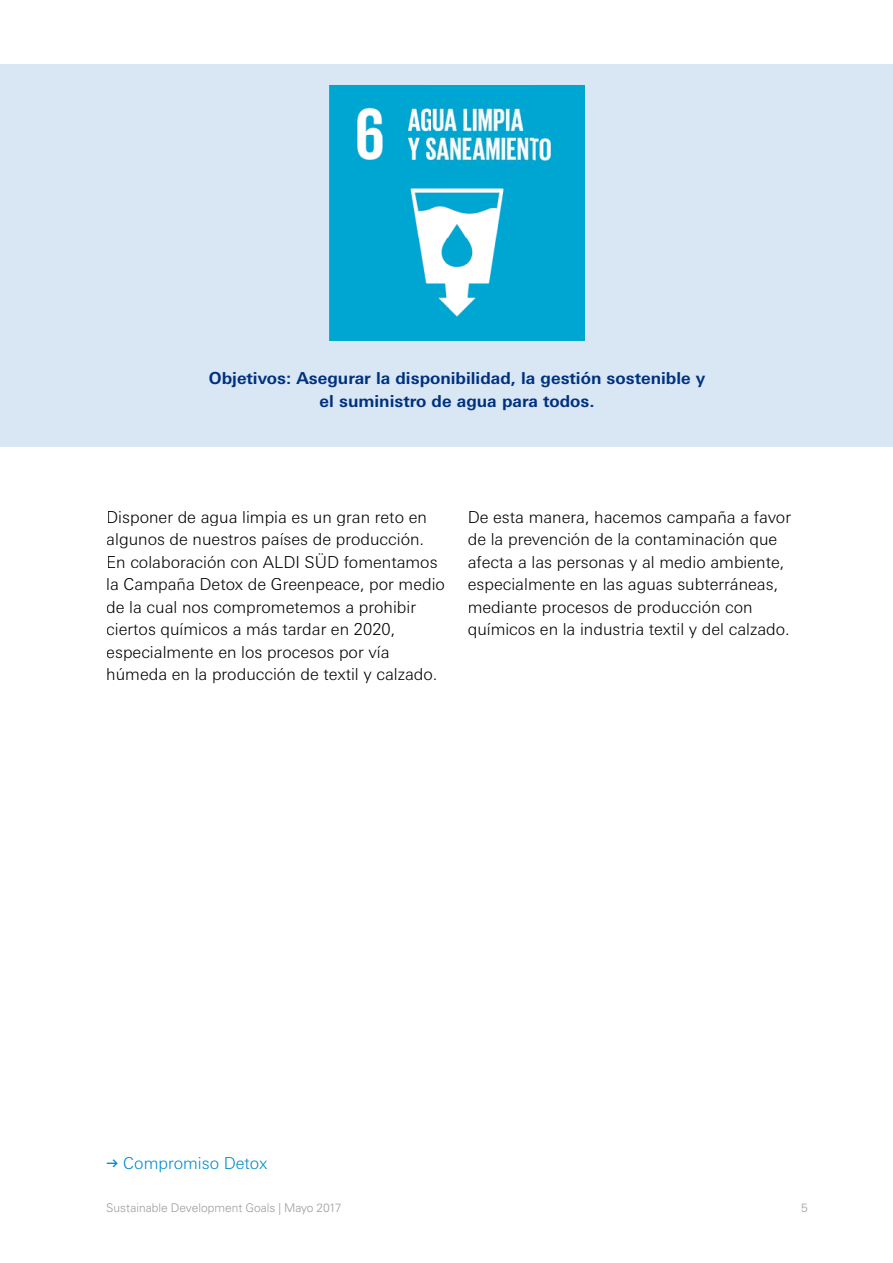
<style>
.page{position:relative;width:893px;height:1263px;background:#fff}
.page>*{position:absolute;margin:0;border:0;box-sizing:border-box;transform-origin:0 0}
.t1{font:300 16.5px/22.5px "Univers Next Pro";color:#000}
.t2{font:700 16.5px/22.5px "Univers Next Pro";color:#00317e;text-align:center}
.t3{font:300 16.5px "Univers Next Pro";color:#008bcb}
.t4{font:300 12px "Univers LT";color:#9c9e9f}
.s1{font-family:"ALDISUED No";font-weight:400}
</style>
<div class="page">
<div style="left:0;top:64px;width:893px;height:382px;background:#d9e7f5"></div>
<img style="left:330px;top:85px;width:255px;height:255px">
<p class="t2" style="left:209px;top:367px;width:498px">Objetivos: Asegurar la disponibilidad, la gestión sostenible y el suministro de agua para todos.</p>
<p class="t1" style="left:106px;top:505px;width:340px">Disponer de agua limpia es un gran reto en algunos de nuestros países de producción.<br>En colaboración con ALDI SÜD fomentamos la Campaña Detox de Greenpeace, por medio de la cual nos comprometemos a prohibir ciertos químicos a más tardar en 2020, especialmente en los procesos por vía húmeda en la producción de textil y calzado.</p>
<p class="t1" style="left:468px;top:505px;width:325px">De esta manera, hacemos campaña a favor de la prevención de la contaminación que afecta a las personas y al medio ambiente, especialmente en las aguas subterráneas, mediante procesos de producción con químicos en la industria textil y del calzado.</p>
<p class="t3" style="left:106px;top:1154px;width:163px"><span class="s1">&gt;</span> Compromiso Detox</p>
<p class="t4" style="left:106px;top:1200px;width:237px">Sustainable Development Goals | Mayo 2017</p>
<p class="t4" style="left:801px;top:1200px;width:8px">5</p>
</div>
